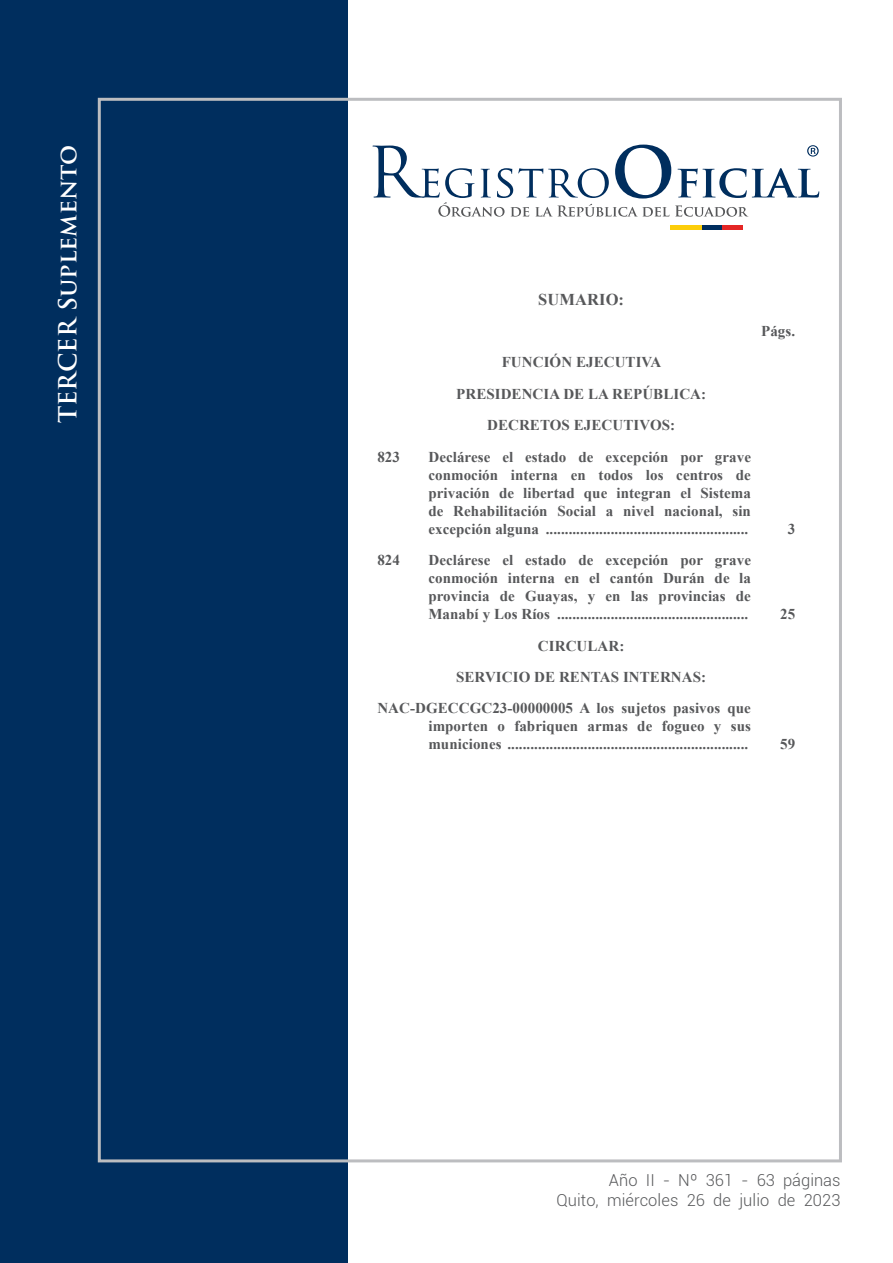
<style>
.page{position:relative;width:893px;height:1263px;background:#fff}
.page>*{position:absolute;margin:0;border:0;box-sizing:border-box;transform-origin:0 0}
.t1{font:700 24.3px "Trajan Pro";letter-spacing:.005em;color:#fff}
.t2{font:300 16.5px "Roboto";letter-spacing:.005em;color:#57585a}
.Sumario_Title{font:700 16.5px "Times New Roman";letter-spacing:.005em;color:#57585a}
.Sumario_Tab_1{font:700 15px/18px "Times New Roman";letter-spacing:.005em;color:#57585a;text-align:justify}
.Sumario_Center{font:700 15px "Times New Roman";letter-spacing:.005em;color:#57585a}
.Sumario_Numero{font:700 15px "Times New Roman";letter-spacing:.005em;color:#57585a}
</style>
<div class="page">
<div style="left:0;top:0;width:348px;height:1263px;background:#002e5e"></div>
<div style="left:670px;top:225px;width:32px;height:5px;background:#fccd0a"></div>
<div style="left:702px;top:225px;width:21px;height:5px;background:#002e5e"></div>
<div style="left:723px;top:225px;width:20px;height:5px;background:#e42625"></div>
<svg style="left:372px;top:145px;width:447px;height:72px"></svg>
<p class="t1" style="left:53px;top:423px;width:280px;rotate:-90deg">TERCER Suplemento</p>
<p class="Sumario_Title" style="left:538px;top:288px;width:87px">SUMARIO:</p>
<p class="Sumario_Center" style="left:502px;top:352px;width:161px">FUNCIÓN EJECUTIVA</p>
<p class="Sumario_Center" style="left:456px;top:383px;width:251px">PRESIDENCIA DE LA REPÚBLICA:</p>
<p class="Sumario_Center" style="left:487px;top:415px;width:189px">DECRETOS EJECUTIVOS:</p>
<p class="Sumario_Tab_1" style="left:377px;top:447px;width:24px">823</p>
<p class="Sumario_Tab_1" style="left:428px;top:447px;width:324px">Declárese el estado de excepción por grave conmoción interna en todos los centros de privación de libertad que integran el Sistema de Rehabilitación Social a nivel nacional, sin excepción alguna .....................................................</p>
<p class="Sumario_Tab_1" style="left:377px;top:551px;width:24px">824</p>
<p class="Sumario_Tab_1" style="left:428px;top:551px;width:324px">Declárese el estado de excepción por grave conmoción interna en el cantón Durán de la provincia de Guayas, y en las provincias de Manabí y Los Ríos ..................................................</p>
<p class="Sumario_Center" style="left:538px;top:635px;width:88px">CIRCULAR:</p>
<p class="Sumario_Center" style="left:456px;top:667px;width:251px">SERVICIO DE RENTAS INTERNAS:</p>
<p class="Sumario_Tab_1" style="left:428px;top:699px;width:324px;text-indent:-51px">NAC-DGECCGC23-00000005 A los sujetos pasivos que importen o fabriquen armas de fogueo y sus municiones ...............................................................</p>
<p class="Sumario_Numero" style="left:761px;top:321px;width:36px">Págs.</p>
<p class="Sumario_Numero" style="left:788px;top:518px;width:9px">3</p>
<p class="Sumario_Numero" style="left:780px;top:604px;width:17px">25</p>
<p class="Sumario_Numero" style="left:780px;top:734px;width:17px">59</p>
<p class="t2" style="left:609px;top:1169px;width:233px">Año II - Nº 361 - 63 páginas</p>
<p class="t2" style="left:557px;top:1189px;width:285px">Quito, miércoles 26 de julio de 2023</p>
</div>
